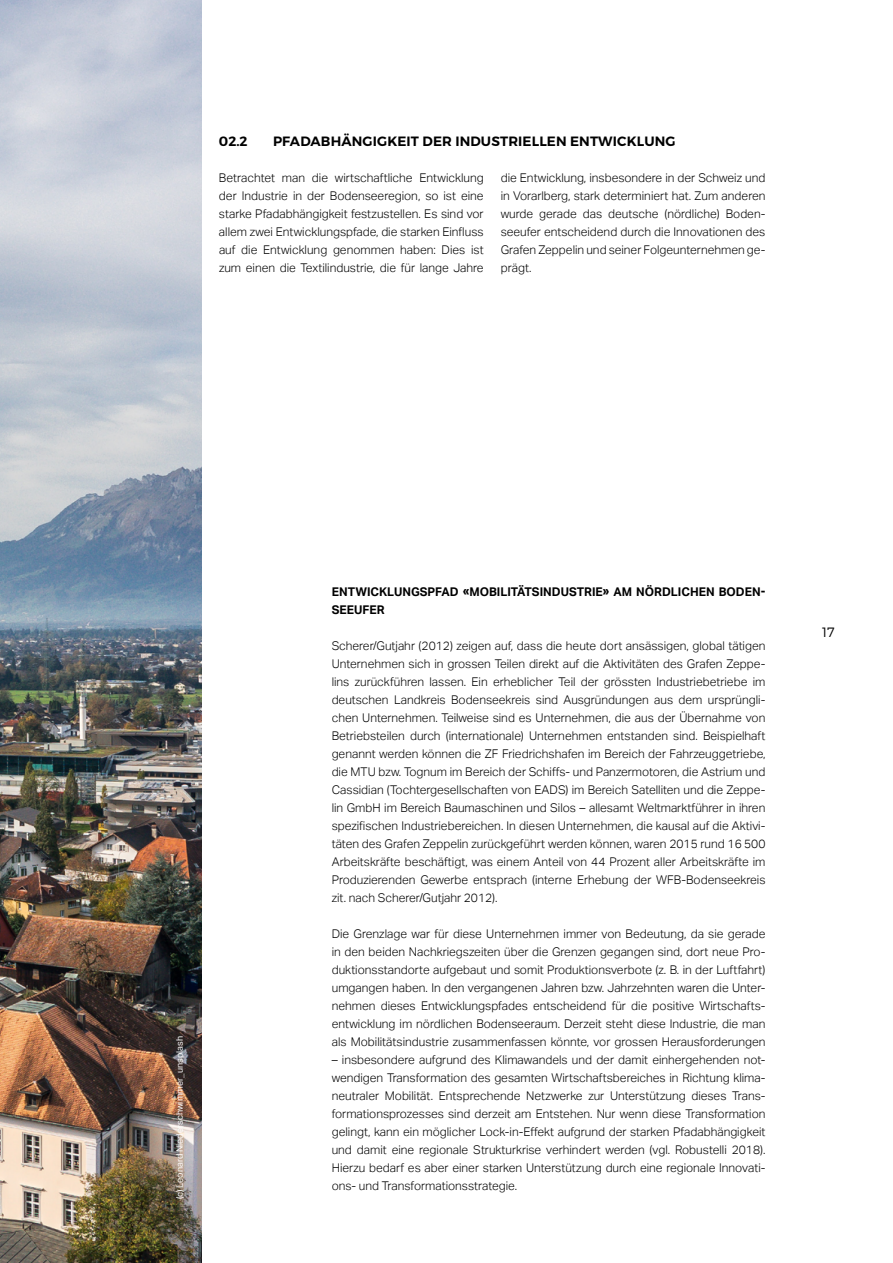
<style>
.page{position:relative;width:893px;height:1263px;background:#fff}
.page>*{position:absolute;margin:0;border:0;box-sizing:border-box;transform-origin:0 0}
.t1{font:600 13.5px "Montserrat";letter-spacing:.01em;color:#000}
.t2{font:300 13.5px "Montserrat";color:#000}
.t3{font:300 12px/18px "Aktiv Grotesk";color:#000;text-align:justify}
.t4{font:700 12px/18px "Aktiv Grotesk";color:#000}
.t5{font:9px "Aktiv Grotesk";color:#fff}
</style>
<div class="page">
<img style="left:0;top:0;width:202px;height:1263px">
<p class="t1" style="left:219px;top:132px;width:30px">02.2</p>
<p class="t1" style="left:273px;top:132px;width:404px">PFADABHÄNGIGKEIT DER INDUSTRIELLEN ENTWICKLUNG</p>
<p class="t3" style="left:219px;top:168px;width:266px">Betrachtet man die wirtschaftliche Entwicklung der Industrie in der Bodenseeregion, so ist eine starke Pfadabhängigkeit festzustellen. Es sind vor allem zwei Entwicklungspfade, die starken Einfluss auf die Entwicklung genommen haben: Dies ist zum einen die Textilindustrie, die für lange Jahre</p>
<p class="t3" style="left:501px;top:168px;width:266px">die Entwicklung, insbesondere in der Schweiz und in Vorarlberg, stark determiniert hat. Zum anderen wurde gerade das deutsche (nördliche) Boden&shy;seeufer entscheidend durch die Innovationen des Grafen Zeppelin und seiner Folgeunternehmen ge&shy;prägt.</p>
<p class="t5" style="left:175px;top:1199px;width:165px;rotate:-90deg">(c) Leonard Niederschwimmer_unsplash</p>
<p class="t4" style="left:332px;top:582px;width:435px">ENTWICKLUNGSPFAD «MOBILITÄTSINDUSTRIE» AM NÖRDLICHEN BODEN-<br>SEEUFER</p>
<p class="t3" style="left:332px;top:636px;width:435px">Scherer/Gutjahr (2012) zeigen auf, dass die heute dort ansässigen, global tätigen Unternehmen sich in grossen Teilen direkt auf die Aktivitäten des Grafen Zeppe&shy;lins zurückführen lassen. Ein erheblicher Teil der grössten Industriebetriebe im deutschen Landkreis Bodenseekreis sind Ausgründungen aus dem ursprüngli&shy;chen Unternehmen. Teilweise sind es Unternehmen, die aus der Übernahme von Betriebsteilen durch (internationale) Unternehmen entstanden sind. Beispielhaft genannt werden können die ZF Friedrichshafen im Bereich der Fahrzeuggetriebe, die MTU bzw. Tognum im Bereich der Schiffs- und Panzermotoren, die Astrium und Cassidian (Tochtergesellschaften von EADS) im Bereich Satelliten und die Zeppe&shy;lin GmbH im Bereich Baumaschinen und Silos – allesamt Weltmarktführer in ihren spezifischen Industriebereichen. In diesen Unternehmen, die kausal auf die Aktivi&shy;täten des Grafen Zeppelin zurückgeführt werden können, waren 2015 rund 16 500<br>Arbeitskräfte beschäftigt, was einem Anteil von 44 Prozent aller Arbeitskräfte im Produzierenden Gewerbe entsprach (interne Erhebung der WFB-Bodenseekreis zit. nach Scherer/Gutjahr 2012).</p>
<p class="t3" style="left:332px;top:924px;width:435px">Die Grenzlage war für diese Unternehmen immer von Bedeutung, da sie gerade in den beiden Nachkriegszeiten über die Grenzen gegangen sind, dort neue Pro&shy;duktionsstandorte aufgebaut und somit Produktionsverbote (z. B. in der Luftfahrt) umgangen haben. In den vergangenen Jahren bzw. Jahrzehnten waren die Unter&shy;nehmen dieses Entwicklungspfades entscheidend für die positive Wirtschafts&shy;entwicklung im nördlichen Bodenseeraum. Derzeit steht diese Industrie, die man als Mobilitätsindustrie zusammenfassen könnte, vor grossen Herausforderungen</p>
<p class="t3" style="left:332px;top:1050px;width:435px">– insbesondere aufgrund des Klimawandels und der damit einhergehenden not&shy;wendigen Transformation des gesamten Wirtschaftsbereiches in Richtung klima&shy;neutraler Mobilität. Entsprechende Netzwerke zur Unterstützung dieses Trans&shy;formationsprozesses sind derzeit am Entstehen. Nur wenn diese Transformation gelingt, kann ein möglicher Lock-in-Effekt aufgrund der starken Pfadabhängigkeit und damit eine regionale Strukturkrise verhindert werden (vgl. Robustelli 2018).<br>Hierzu bedarf es aber einer starken Unterstützung durch eine regionale Innovati&shy;ons- und Transformationsstrategie.</p>
<p class="t2" style="left:822px;top:624px;width:14px">17</p>
</div>
